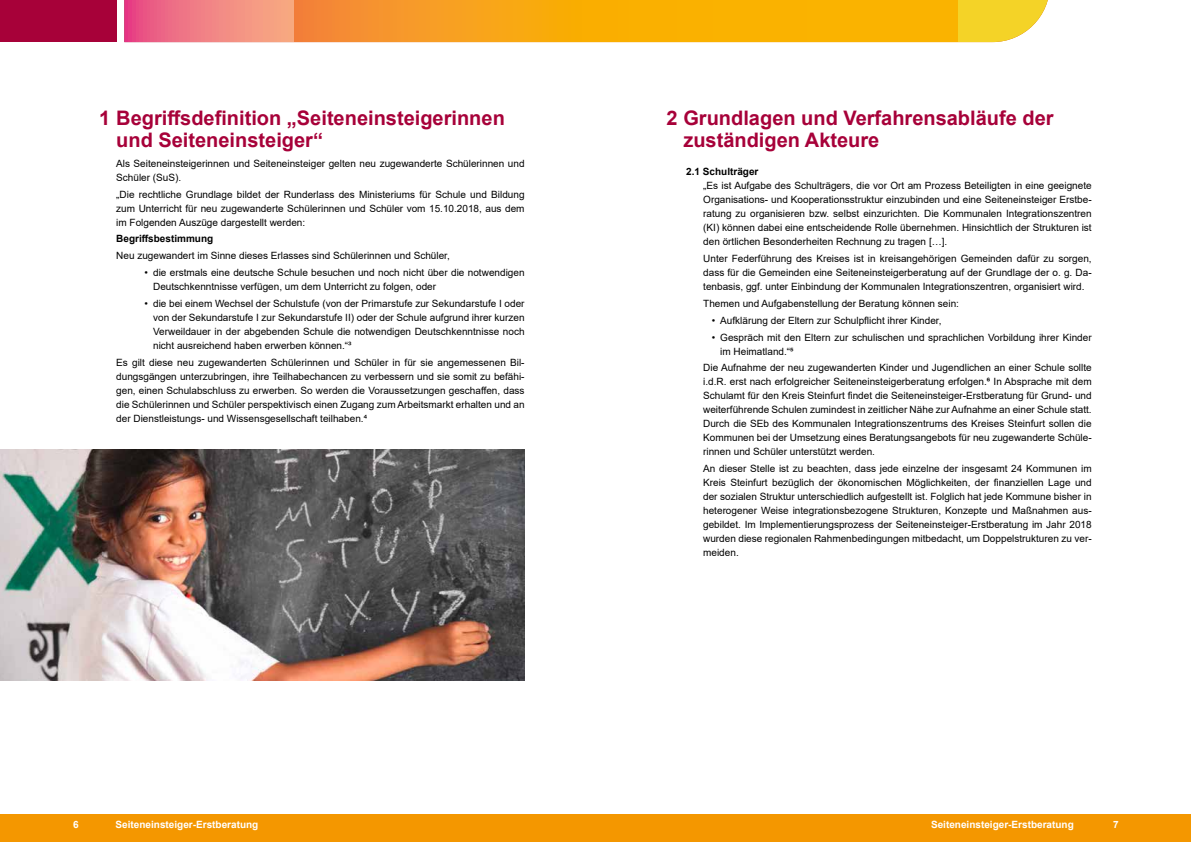
<style>
.page{position:relative;width:1191px;height:842px;background:#fff}
.page>*{position:absolute;margin:0;border:0;box-sizing:border-box;transform-origin:0 0}
.t1{font:700 20px/22px "Arial";color:#a70139}
.t2{font:10px/14px "Arial";color:#000;text-align:justify}
.t3{font:700 10px "Arial";color:#fff}
.t4{font:700 10px "Arial";color:#000}
</style>
<div class="page">
<div style="left:0;top:814px;width:1191px;height:28px;background:#f49700"></div>
<div style="left:0;top:0;width:117px;height:42px;background:#a70139"></div>
<svg style="left:124px;top:0;width:170px;height:42px;background:#f07e84"></svg>
<svg style="left:294px;top:0;width:664px;height:42px;background:#f8a70e"></svg>
<svg style="left:958px;top:0;width:90px;height:42px;fill:#f4d327"></svg>
<img style="left:0;top:449px;width:524px;height:231px">
<h1 class="t1" style="left:116px;top:107px;width:390px;text-indent:-17px">1 Begriffsdefinition „Seiteneinsteigerinnen und Seiteneinsteiger“</h1>
<p class="t2" style="left:116px;top:156px;width:410px">Als Seiteneinsteigerinnen und Seiteneinsteiger gelten neu zugewanderte Schülerinnen und<br>Schüler (SuS).</p>
<p class="t2" style="left:116px;top:187px;width:410px">„Die rechtliche Grundlage bildet der Runderlass des Ministeriums für Schule und Bildung zum Unterricht für neu zugewanderte Schülerinnen und Schüler vom 15.10.2018, aus dem im Folgenden Auszüge dargestellt werden:</p>
<p class="t4" style="left:116px;top:232px;width:98px">Begriffsbestimmung</p>
<p class="t2" style="left:116px;top:249px;width:335px">Neu zugewandert im Sinne dieses Erlasses sind Schülerinnen und Schüler,</p>
<p class="t2" style="left:153px;top:266px;width:373px;text-indent:-8px">• die erstmals eine deutsche Schule besuchen und noch nicht über die notwendigen<br>Deutschkenntnisse verfügen, um dem Unterricht zu folgen, oder</p>
<p class="t2" style="left:153px;top:296px;width:373px;text-indent:-8px">• die bei einem Wechsel der Schulstufe (von der Primarstufe zur Sekundarstufe I oder von der Sekundarstufe I zur Sekundarstufe II) oder der Schule aufgrund ihrer kurzen Verweildauer in der abgebenden Schule die notwendigen Deutschkenntnisse noch nicht ausreichend haben erwerben können.“3</p>
<p class="t2" style="left:116px;top:355px;width:410px">Es gilt diese neu zugewanderten Schülerinnen und Schüler in für sie angemessenen Bil&shy;dungsgängen unterzubringen, ihre Teilhabechancen zu verbessern und sie somit zu befähi&shy;gen, einen Schulabschluss zu erwerben. So werden die Voraussetzungen geschaffen, dass die Schülerinnen und Schüler perspektivisch einen Zugang zum Arbeitsmarkt erhalten und an der Dienstleistungs- und Wissensgesellschaft teilhaben.4</p>
<h1 class="t1" style="left:683px;top:107px;width:372px;text-indent:-17px">2 Grundlagen und Verfahrensabläufe der zuständigen Akteure</h1>
<p class="t4" style="left:686px;top:165px;width:74px">2.1 Schulträger</p>
<p class="t2" style="left:703px;top:179px;width:390px">„Es ist Aufgabe des Schulträgers, die vor Ort am Prozess Beteiligten in eine geeignete Organisations- und Kooperationsstruktur einzubinden und eine Seiteneinsteiger Erstbe&shy;ratung zu organisieren bzw. selbst einzurichten. Die Kommunalen Integrationszentren (KI) können dabei eine entscheidende Rolle übernehmen. Hinsichtlich der Strukturen ist den örtlichen Besonderheiten Rechnung zu tragen […].</p>
<p class="t2" style="left:703px;top:252px;width:390px">Unter Federführung des Kreises ist in kreisangehörigen Gemeinden dafür zu sorgen, dass für die Gemeinden eine Seiteneinsteigerberatung auf der Grundlage der o. g. Da&shy;tenbasis, ggf. unter Einbindung der Kommunalen Integrationszentren, organisiert wird.</p>
<p class="t2" style="left:703px;top:296px;width:257px">Themen und Aufgabenstellung der Beratung können sein:</p>
<p class="t2" style="left:711px;top:313px;width:231px">• Aufklärung der Eltern zur Schulpflicht ihrer Kinder,</p>
<p class="t2" style="left:720px;top:330px;width:373px;text-indent:-8px">• Gespräch mit den Eltern zur schulischen und sprachlichen Vorbildung ihrer Kinder im Heimatland.“5</p>
<p class="t2" style="left:703px;top:361px;width:390px">Die Aufnahme der neu zugewanderten Kinder und Jugendlichen an einer Schule sollte i.d.R. erst nach erfolgreicher Seiteneinsteigerberatung erfolgen.6 In Absprache mit dem Schulamt für den Kreis Steinfurt findet die Seiteneinsteiger-Erstberatung für Grund- und weiterführende Schulen zumindest in zeitlicher Nähe zur Aufnahme an einer Schule statt.<br>Durch die SEb des Kommunalen Integrationszentrums des Kreises Steinfurt sollen die Kommunen bei der Umsetzung eines Beratungsangebots für neu zugewanderte Schüle&shy;rinnen und Schüler unterstützt werden.</p>
<p class="t2" style="left:703px;top:462px;width:390px">An dieser Stelle ist zu beachten, dass jede einzelne der insgesamt 24 Kommunen im Kreis Steinfurt bezüglich der ökonomischen Möglichkeiten, der finanziellen Lage und der sozialen Struktur unterschiedlich aufgestellt ist. Folglich hat jede Kommune bisher in heterogener Weise integrationsbezogene Strukturen, Konzepte und Maßnahmen aus&shy;gebildet. Im Implementierungsprozess der Seiteneinsteiger-Erstberatung im Jahr 2018 wurden diese regionalen Rahmenbedingungen mitbedacht, um Doppelstrukturen zu ver&shy;meiden.</p>
<p class="t3" style="left:73px;top:817px;width:7px">6</p>
<p class="t3" style="left:116px;top:817px;width:144px">Seiteneinsteiger-Erstberatung</p>
<p class="t3" style="left:931px;top:817px;width:144px">Seiteneinsteiger-Erstberatung</p>
<p class="t3" style="left:1113px;top:817px;width:7px">7</p>
</div>
